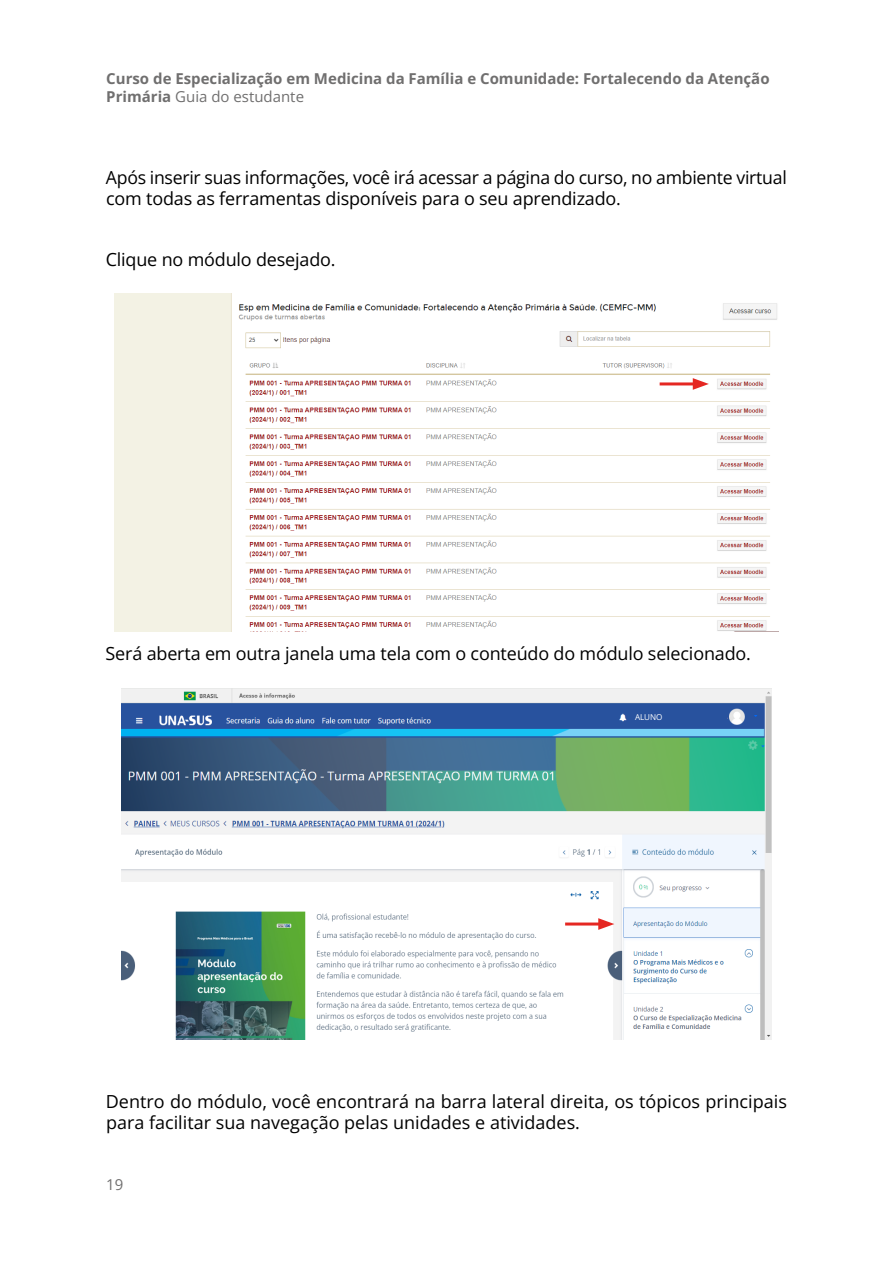
<style>
.page{position:relative;width:893px;height:1263px;background:#fff}
.page>*{position:absolute;margin:0;border:0;box-sizing:border-box;transform-origin:0 0}
.t1{font:18px/21.6px "Open Sans";letter-spacing:-.01em;color:#000}
.t2{font:700 15px/18px "Open Sans";color:#706f6f}
.t3{font:15px "Open Sans";color:#706f6f}
.t4{font:8.1px "Open Sans";letter-spacing:-.01em;color:#fff}
.s1{font-weight:400}
</style>
<div class="page">
<img style="left:114px;top:294px;width:663px;height:337px">
<img style="left:122px;top:689px;width:649px;height:350px">
<hr style="left:660px;top:382px;width:38px;height:3px;background:#e52722">
<svg style="left:693px;top:378px;width:16px;height:12px"></svg>
<hr style="left:565px;top:922px;width:39px;height:3px;background:#e52722">
<svg style="left:598px;top:918px;width:16px;height:12px"></svg>
<div style="left:635px;top:707px;width:92px;height:15px;background:#28529e"></div>
<p class="t2" style="left:106px;top:69px;width:665px">Curso de Especialização em Medicina da Família e Comunidade: Fortalecendo da Atenção<br>Primária <span class="s1">Guia do estudante</span></p>
<p class="t1" style="left:106px;top:166px;width:682px">Após inserir suas informações, você irá acessar a página do curso, no ambiente virtual com todas as ferramentas disponíveis para o seu aprendizado.</p>
<p class="t1" style="left:106px;top:248px;width:231px">Clique no módulo desejado.</p>
<p class="t1" style="left:106px;top:642px;width:647px">Será aberta em outra janela uma tela com o conteúdo do módulo selecionado.</p>
<p class="t4" style="left:635px;top:711px;width:29px">ALUNO</p>
<p class="t1" style="left:106px;top:1090px;width:683px">Dentro do módulo, você encontrará na barra lateral direita, os tópicos principais para facilitar sua navegação pelas unidades e atividades.</p>
<p class="t3" style="left:106px;top:1175px;width:19px">19</p>
</div>
